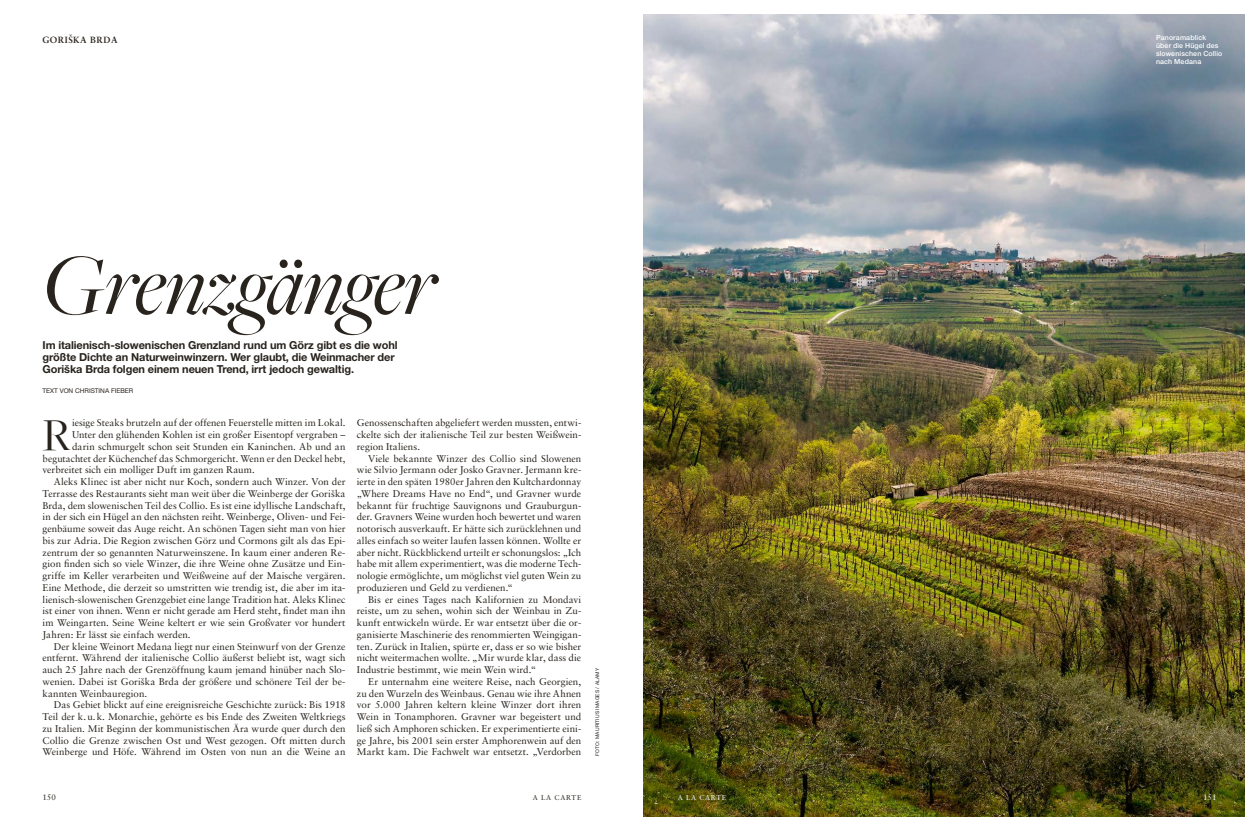
<style>
.page{position:relative;width:1259px;height:828px;background:#fff}
.page>*{position:absolute;margin:0;border:0;box-sizing:border-box;transform-origin:0 0}
.t1{font:italic 90px "Freight Big";letter-spacing:-.01em;color:#28231d}
.t2{font:47.4px "Freight Big";color:#28231d}
.t3{font:700 11px/12px "Helvetica Neue LT Std";letter-spacing:-.01em;color:#28231d}
.t4{font:9.8px/11.8px "Sabon";color:#28231d;text-align:justify}
.t5{font:700 9px "Sabon";letter-spacing:.05em;color:#28231d}
.t6{font:8px "Sabon";color:#fff}
.t7{font:8px "Sabon";color:#28231d}
.t8{font:500 7px/8px "Helvetica Neue LT Std";letter-spacing:.02em;color:#fff}
.t9{font:7px "Sabon";letter-spacing:.1em;color:#fff}
.t10{font:7px "Sabon";letter-spacing:.1em;color:#28231d}
.t11{font:6.5px "Helvetica Neue LT Std";color:#28231d}
.t12{font:5px "Helvetica Neue LT Std";letter-spacing:.02em;color:#28231d}
</style>
<div class="page">
<img style="left:643px;top:14px;width:601px;height:802px">
<p class="t5" style="left:43px;top:34px;width:76px">GORIŠKA BRDA</p>
<h1 class="t1" style="left:43px;top:238px;width:396px">Grenzgänger</h1>
<p class="t3" style="left:43px;top:339px;width:356px">Im italienisch-slowenischen Grenzland rund um Görz gibt es die wohl größte Dichte an Naturweinwinzern. Wer glaubt, die Weinmacher der<br>Goriška Brda folgen einem neuen Trend, irrt jedoch gewaltig.</p>
<p class="t11" style="left:43px;top:387px;width:92px">TEXT VON CHRISTINA FIEBER</p>
<h2 class="t2" style="left:43px;top:409px;width:31px">R</h2>
<p class="t4" style="left:72px;top:417px;width:275px">iesige Steaks brutzeln auf der offenen Feuerstelle mitten im Lokal.</p>
<p class="t4" style="left:357px;top:417px;width:226px">Genossenschaften abgeliefert werden mussten, entwi&shy;ckelte sich der italienische Teil zur besten Weißwein&shy;region Italiens.</p>
<p class="t4" style="left:357px;top:452px;width:226px;text-indent:11px">Viele bekannte Winzer des Collio sind Slowenen wie Silvio Jermann oder Josko Gravner. Jermann kre&shy;ierte in den späten 1980er Jahren den Kultchardonnay „Where Dreams Have no End“, und Gravner wurde bekannt für fruchtige Sauvignons und Grauburgun&shy;der. Gravners Weine wurden hoch bewertet und waren notorisch ausverkauft. Er hätte sich zurücklehnen und alles einfach so weiter laufen lassen können. Wollte er aber nicht. Rückblickend urteilt er schonungslos: „Ich habe mit allem experimentiert, was die moderne Tech&shy;nologie ermöglichte, um möglichst viel guten Wein zu produzieren und Geld zu verdienen.“</p>
<p class="t4" style="left:357px;top:593px;width:226px;text-indent:11px">Bis er eines Tages nach Kalifornien zu Mondavi reiste, um zu sehen, wohin sich der Weinbau in Zu&shy;kunft entwickeln würde. Er war entsetzt über die or&shy;ganisierte Maschinerie des renommierten Weingigan&shy;ten. Zurück in Italien, spürte er, dass er so wie bisher nicht weitermachen wollte. „Mir wurde klar, dass die Industrie bestimmt, wie mein Wein wird.“</p>
<p class="t4" style="left:357px;top:675px;width:226px;text-indent:11px">Er unternahm eine weitere Reise, nach Georgien, zu den Wurzeln des Weinbaus. Genau wie ihre Ahnen vor 5.000 Jahren keltern kleine Winzer dort ihren Wein in Tonamphoren. Gravner war begeistert und ließ sich Amphoren schicken. Er experimentierte eini&shy;ge Jahre, bis 2001 sein erster Amphorenwein auf den Markt kam. Die Fachwelt war entsetzt. „Verdorben</p>
<p class="t4" style="left:72px;top:428px;width:275px">Unter den glühenden Kohlen ist ein großer Eisentopf vergraben –</p>
<p class="t4" style="left:72px;top:440px;width:275px">darin schmurgelt schon seit Stunden ein Kaninchen. Ab und an</p>
<p class="t4" style="left:43px;top:452px;width:304px">begutachtet der Küchenchef das Schmorgericht. Wenn er den Deckel hebt,</p>
<p class="t4" style="left:43px;top:464px;width:214px">verbreitet sich ein molliger Duft im ganzen Raum.</p>
<p class="t4" style="left:54px;top:475px;width:293px">Aleks Klinec ist aber nicht nur Koch, sondern auch Winzer. Von der</p>
<p class="t4" style="left:43px;top:487px;width:304px">Terrasse des Restaurants sieht man weit über die Weinberge der Goriška</p>
<p class="t4" style="left:43px;top:499px;width:304px">Brda, dem slowenischen Teil des Collio. Es ist eine idyllische Landschaft,</p>
<p class="t4" style="left:43px;top:511px;width:304px">in der sich ein Hügel an den nächsten reiht. Weinberge, Oliven- und Fei-</p>
<p class="t4" style="left:43px;top:522px;width:304px">genbäume soweit das Auge reicht. An schönen Tagen sieht man von hier</p>
<p class="t4" style="left:43px;top:534px;width:304px">bis zur Adria. Die Region zwischen Görz und Cormons gilt als das Epi-</p>
<p class="t4" style="left:43px;top:546px;width:304px">zentrum der so genannten Naturweinszene. In kaum einer anderen Re-</p>
<p class="t4" style="left:43px;top:558px;width:304px">gion finden sich so viele Winzer, die ihre Weine ohne Zusätze und Ein-</p>
<p class="t4" style="left:43px;top:569px;width:304px">griffe im Keller verarbeiten und Weißweine auf der Maische vergären.</p>
<p class="t4" style="left:43px;top:581px;width:304px">Eine Methode, die derzeit so umstritten wie trendig ist, die aber im ita-</p>
<p class="t4" style="left:43px;top:593px;width:304px">lienisch-slowenischen Grenzgebiet eine lange Tradition hat. Aleks Klinec</p>
<p class="t4" style="left:43px;top:605px;width:304px">ist einer von ihnen. Wenn er nicht gerade am Herd steht, findet man ihn</p>
<p class="t4" style="left:43px;top:616px;width:304px">im Weingarten. Seine Weine keltert er wie sein Großvater vor hundert</p>
<p class="t4" style="left:43px;top:628px;width:150px">Jahren: Er lässt sie einfach werden.</p>
<p class="t4" style="left:54px;top:640px;width:293px">Der kleine Weinort Medana liegt nur einen Steinwurf von der Grenze</p>
<p class="t4" style="left:43px;top:652px;width:304px">entfernt. Während der italienische Collio äußerst beliebt ist, wagt sich</p>
<p class="t4" style="left:43px;top:663px;width:304px">auch 25 Jahre nach der Grenzöffnung kaum jemand hinüber nach Slo-</p>
<p class="t4" style="left:43px;top:675px;width:304px">wenien. Dabei ist Goriška Brda der größere und schönere Teil der be-</p>
<p class="t4" style="left:43px;top:687px;width:106px">kannten Weinbauregion.</p>
<p class="t4" style="left:54px;top:699px;width:293px">Das Gebiet blickt auf eine ereignisreiche Geschichte zurück: Bis 1918</p>
<p class="t4" style="left:43px;top:710px;width:304px">Teil der k.u.k. Monarchie, gehörte es bis Ende des Zweiten Weltkriegs</p>
<p class="t4" style="left:43px;top:722px;width:304px">zu Italien. Mit Beginn der kommunistischen Ära wurde quer durch den</p>
<p class="t4" style="left:43px;top:734px;width:304px">Collio die Grenze zwischen Ost und West gezogen. Oft mitten durch</p>
<p class="t4" style="left:43px;top:746px;width:304px">Weinberge und Höfe. Während im Osten von nun an die Weine an</p>
<p class="t12" style="left:594px;top:755px;width:89px;rotate:-90deg">FOTO: MAURITIUS IMAGES / ALAMY</p>
<p class="t7" style="left:43px;top:792px;width:15px">150</p>
<p class="t10" style="left:533px;top:793px;width:50px">A LA CARTE</p>
<p class="t8" style="left:1156px;top:34px;width:68px">Panoramablick über die Hügel des slowenischen Collio nach Medana</p>
<p class="t9" style="left:677px;top:793px;width:50px">A LA CARTE</p>
<p class="t6" style="left:1203px;top:792px;width:15px">151</p>
</div>
